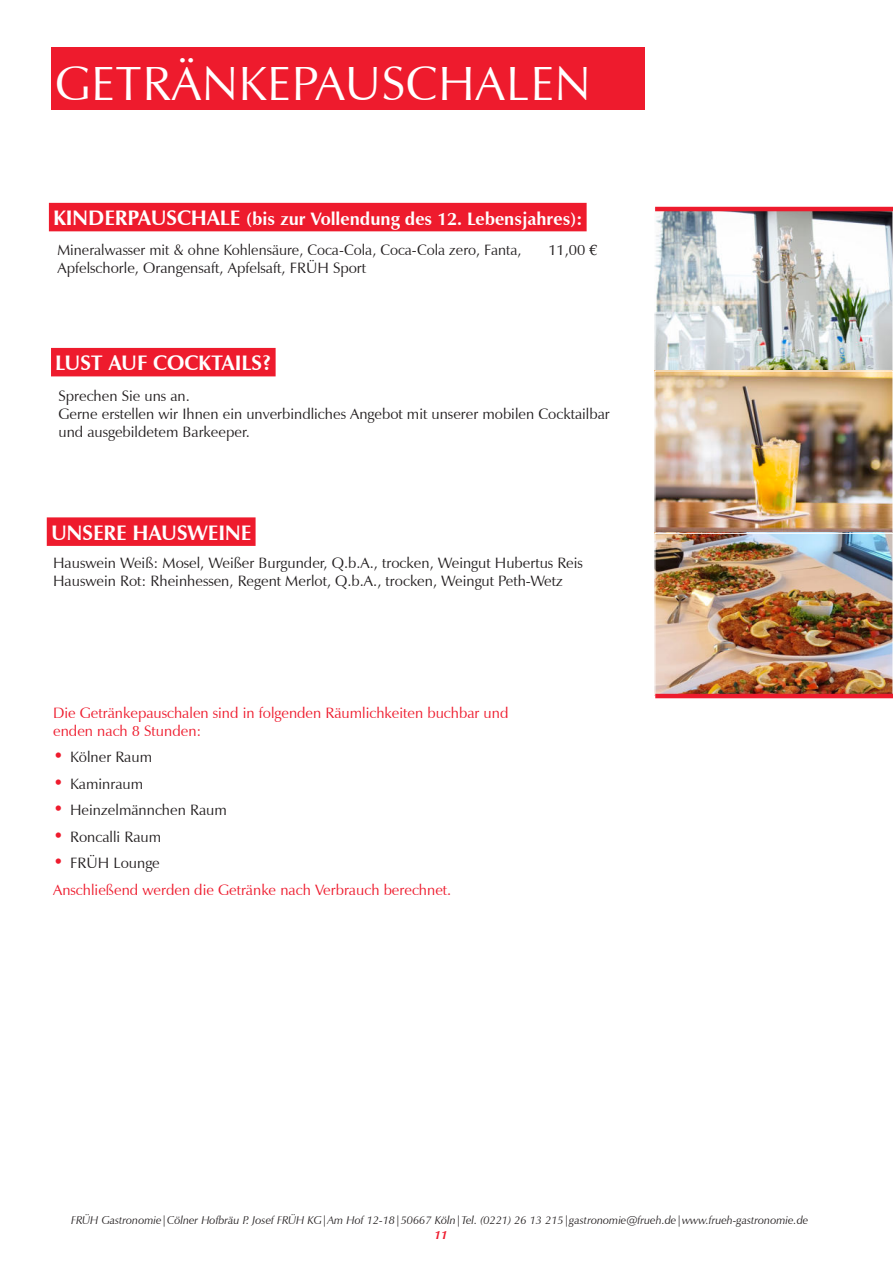
<style>
.page{position:relative;width:893px;height:1263px;background:#fff}
.page>*{position:absolute;margin:0;border:0;box-sizing:border-box;transform-origin:0 0}
.t1{font:48px "Zapf Humanist 601 BT";letter-spacing:.015em;color:#fff}
.t2{font:700 21px "Zapf Humanist 601 BT";color:#fff}
.t3{font:700 18px "Zapf Humanist 601 BT";color:#fff}
.t4{font:15px/18px "Zapf Humanist 601 BT";color:#231f20}
.t5{font:15px/18px "Zapf Humanist 601 BT";color:#ee1b2d}
.t6{font:italic 700 12px "Zapf Humanist 601 BT";color:#ee1b2d}
.t7{font:italic 11.25px "Zapf Humanist 601 BT";color:#231f20}
.s1{font-size:21px}
.s2{font-family:"Palatino"}
.s3{font-size:18px;color:#ee1b2d}
.s4{font-size:18px}
.s5{color:#231f20}
</style>
<div class="page">
<div style="left:51px;top:47px;width:593px;height:63px;background:#ee1b2d"></div>
<div style="left:49px;top:203px;width:538px;height:28px;background:#ee1b2d"></div>
<div style="left:51px;top:348px;width:225px;height:28px;background:#ee1b2d"></div>
<img style="left:656px;top:211px;width:235px;height:158px">
<div style="left:654px;top:209px;width:239px;height:162px;border:1px solid #fff"></div>
<img style="left:656px;top:373px;width:235px;height:158px">
<div style="left:654px;top:371px;width:239px;height:162px;border:1px solid #fff"></div>
<hr style="left:655px;top:207px;width:238px;height:4px;background:#ee1b2d">
<div style="left:47px;top:517px;width:209px;height:29px;background:#ee1b2d"></div>
<img style="left:656px;top:535px;width:235px;height:158px">
<div style="left:654px;top:533px;width:239px;height:162px;border:1px solid #fff"></div>
<hr style="left:655px;top:694px;width:238px;height:4px;background:#ee1b2d">
<h1 class="t1" style="left:55px;top:64px;width:537px">GETRÄNKEPAUSCHALEN</h1>
<p class="t3" style="left:53px;top:211px;width:531px"><span class="s1">KINDERPAUSCHALE</span> (bis zur Vollendung des 12. Lebensjahres):</p>
<p class="t4" style="left:57px;top:243px;width:466px">Mineralwasser mit &amp; ohne Kohlensäure, Coca-Cola, Coca-Cola zero, Fanta,<br>Apfelschorle, Orangensaft, Apfelsaft, FRÜH Sport</p>
<p class="t4" style="left:548px;top:243px;width:50px">11,00 <span class="s2">€</span></p>
<h2 class="t2" style="left:55px;top:354px;width:218px">LUST AUF COCKTAILS?</h2>
<p class="t4" style="left:58px;top:388px;width:553px">Sprechen Sie uns an.<br>Gerne erstellen wir Ihnen ein unverbindliches Angebot mit unserer mobilen Cocktailbar und ausgebildetem Barkeeper.</p>
<h2 class="t2" style="left:51px;top:524px;width:202px">UNSERE HAUSWEINE</h2>
<p class="t4" style="left:53px;top:556px;width:531px">Hauswein Weiß: Mosel, Weißer Burgunder, Q.b.A., trocken, Weingut Hubertus Reis<br>Hauswein Rot: Rheinhessen, Regent Merlot, Q.b.A., trocken, Weingut Peth-Wetz</p>
<p class="t5" style="left:53px;top:705px;width:457px">Die Getränkepauschalen sind in folgenden Räumlichkeiten buchbar und enden nach 8 Stunden:</p>
<p class="t4" style="left:53px;top:750px;width:100px"><span class="s3">•</span> Kölner Raum</p>
<p class="t4" style="left:53px;top:776px;width:92px"><span class="s3">•</span> Kaminraum</p>
<p class="t4" style="left:53px;top:803px;width:175px"><span class="s3">•</span> Heinzelmännchen Raum</p>
<p class="t4" style="left:53px;top:829px;width:110px"><span class="s3">•</span> Roncalli Raum</p>
<p class="t5" style="left:53px;top:851px;width:400px;line-height:26.5px"><span class="s4">•</span> <span class="s5">FRÜH Lounge<br></span>Anschließend werden die Getränke nach Verbrauch berechnet.</p>
<p class="t7" style="left:71px;top:1215px;width:739px">FRÜH Gastronomie|Cölner Hofbräu P. Josef FRÜH KG|Am Hof 12-18|50667 Köln|Tel. (0221) 26 13 215|gastronomie@frueh.de|www.frueh-gastronomie.de</p>
<p class="t6" style="left:434px;top:1228px;width:15px">11</p>
</div>
